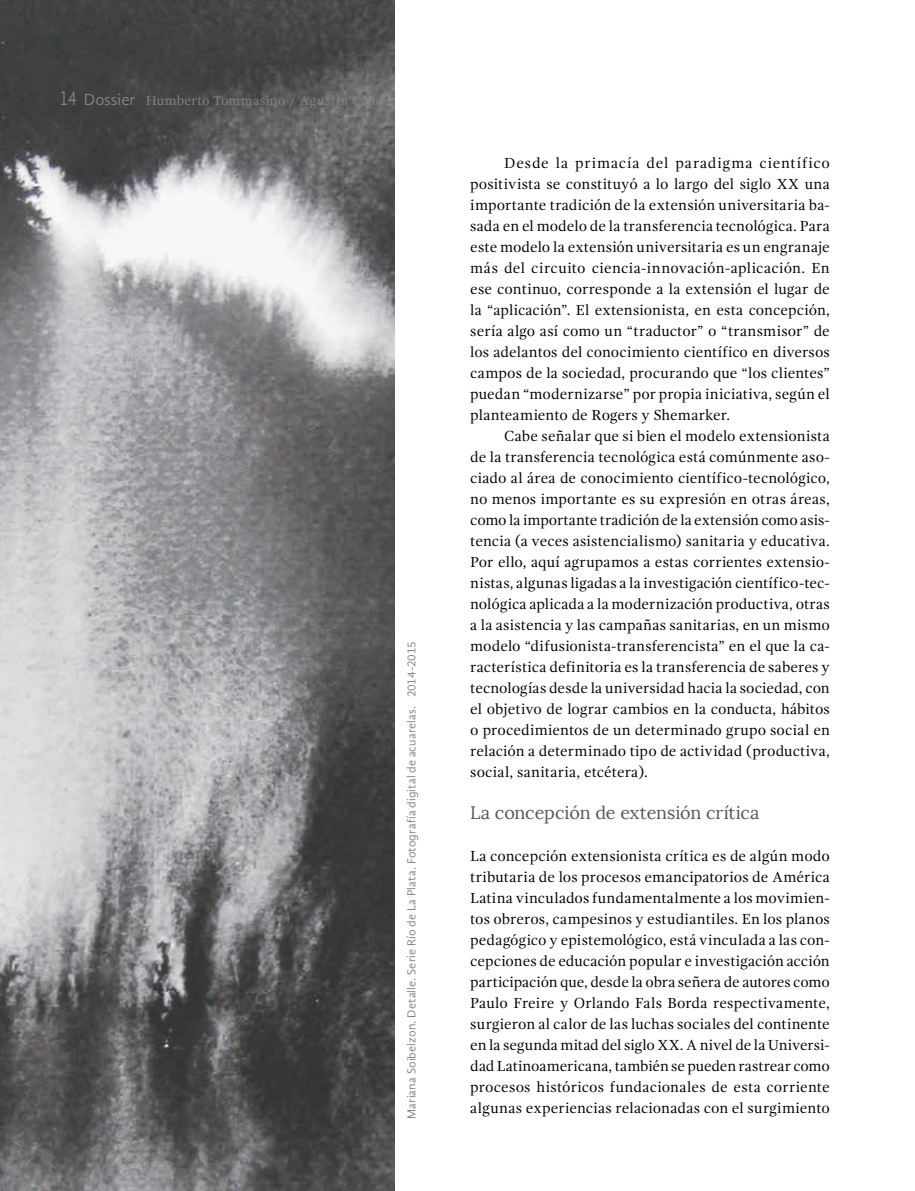
<style>
.page{position:relative;width:915px;height:1191px;background:#fff}
.page>*{position:absolute;margin:0;border:0;box-sizing:border-box;transform-origin:0 0}
.t1{font:18px "Lora";letter-spacing:-.01em;color:#58595b}
.t2{font:15px/21px "Gandhi Serif";letter-spacing:.01em;color:#000;text-align:justify}
.t3{font:13.5px "Gandhi Serif";letter-spacing:.02em;color:#808285}
.t4{font:12px "Gandhi Sans";letter-spacing:.01em;color:#808285}
.s1{font-family:"Gandhi Sans";font-size:21px}
.s2{font-family:"Gandhi Sans";font-size:16.5px}
</style>
<div class="page">
<img style="left:0;top:0;width:394px;height:1191px">
<p class="t3" style="left:59px;top:93px;width:325px"><span class="s1">14</span> <span class="s2">Dossier</span> Humberto Tommasino / Agustín Cano</p>
<p class="t4" style="left:404px;top:1119px;width:479px;rotate:-90deg">Mariana Soibelzon. Detalle. Serie Río de La Plata. Fotografía digital de acuarelas. 2014-2015</p>
<p class="t2" style="left:470px;top:153px;width:361px;text-indent:34px">Desde la primacía del paradigma científico positivista se constituyó a lo largo del siglo XX una importante tradición de la extensión universitaria ba&shy;sada en el modelo de la transferencia tecnológica. Para este modelo la extensión universitaria es un engranaje más del circuito ciencia-innovación-aplicación. En ese continuo, corresponde a la extensión el lugar de la “aplicación”. El extensionista, en esta concepción, sería algo así como un “traductor” o “transmisor” de los adelantos del conocimiento científico en diversos campos de la sociedad, procurando que “los clientes” puedan “modernizarse” por propia iniciativa, según el planteamiento de Rogers y Shemarker.</p>
<p class="t2" style="left:470px;top:426px;width:361px;text-indent:34px">Cabe señalar que si bien el modelo extensionista de la transferencia tecnológica está comúnmente aso&shy;ciado al área de conocimiento científico-tecnológico, no menos importante es su expresión en otras áreas, como la importante tradición de la extensión como asis&shy;tencia (a veces asistencialismo) sanitaria y educativa.<br>Por ello, aquí agrupamos a estas corrientes extensio&shy;nistas, algunas ligadas a la investigación científico-tec&shy;nológica aplicada a la modernización productiva, otras a la asistencia y las campañas sanitarias, en un mismo modelo “difusionista-transferencista” en el que la ca&shy;racterística definitoria es la transferencia de saberes y tecnologías desde la universidad hacia la sociedad, con el objetivo de lograr cambios en la conducta, hábitos o procedimientos de un determinado grupo social en relación a determinado tipo de actividad (productiva, social, sanitaria, etcétera).</p>
<p class="t1" style="left:470px;top:802px;width:291px">La concepción de extensión crítica</p>
<p class="t2" style="left:470px;top:846px;width:361px">La concepción extensionista crítica es de algún modo tributaria de los procesos emancipatorios de América Latina vinculados fundamentalmente a los movimien&shy;tos obreros, campesinos y estudiantiles. En los planos pedagógico y epistemológico, está vinculada a las con&shy;cepciones de educación popular e investigación acción participación que, desde la obra señera de autores como Paulo Freire y Orlando Fals Borda respectivamente, surgieron al calor de las luchas sociales del continente en la segunda mitad del siglo XX. A nivel de la Universi&shy;dad Latinoamericana, también se pueden rastrear como procesos históricos fundacionales de esta corriente algunas experiencias relacionadas con el surgimiento</p>
</div>
